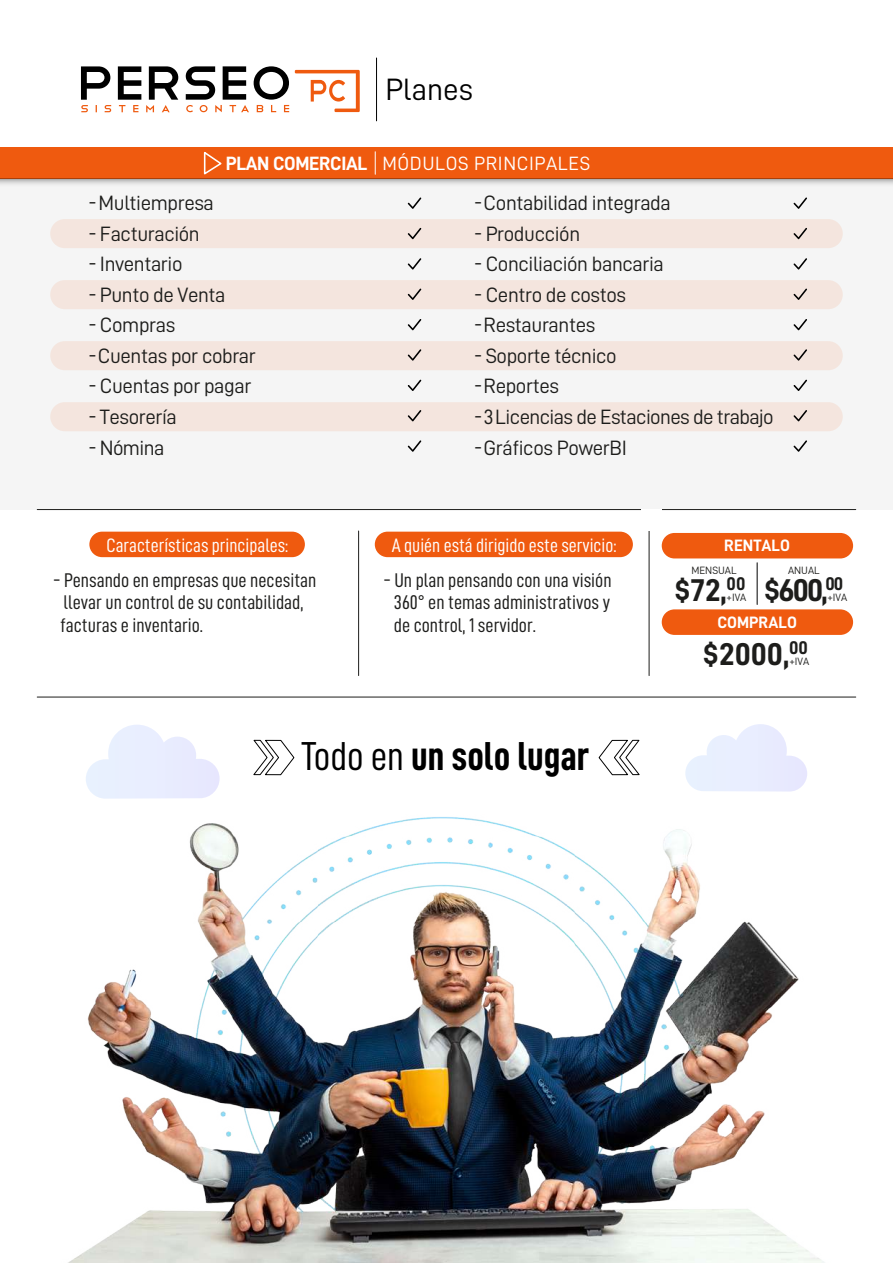
<style>
.page{position:relative;width:893px;height:1263px;background:#fff}
.page>*{position:absolute;margin:0;border:0;box-sizing:border-box;transform-origin:0 0}
.t1{font:40.5px "D DIN Condensed Bold";color:#000}
.t2{font:31.5px/64.3px "D DIN Bold";color:#1d1d1b;text-align:center}
.t3{font:30.9px "D DIN";color:#000}
.t4{font:20.85px "D DIN";letter-spacing:-.02em;color:#1d1d1b}
.t5{font:19.8px/22px "D DIN Condensed";color:#1d1d1b;text-align:justify}
.t6{font:19.5px "D DIN Condensed";color:#fff}
.t7{font:19.35px "D DIN";letter-spacing:.03em;color:#fff}
.t8{font:16.5px "D DIN Bold";color:#fff}
.t9{font:10.65px "D DIN";color:#1d1d1b}
.s1{font-family:"D DIN Bold"}
.s2{font-family:"D DIN Condensed"}
</style>
<div class="page">
<div style="left:0;top:179px;width:893px;height:330px;background:#f5f5f5"></div>
<svg style="left:108px;top:725px;width:88px;height:26px"></svg>
<svg style="left:707px;top:724px;width:80px;height:27px"></svg>
<div style="left:662px;top:533px;width:191px;height:25px;background:#ef5a0f;border-radius:13px"></div>
<div style="left:662px;top:609px;width:191px;height:26px;background:#ef5a0f;border-radius:13px"></div>
<hr style="left:757px;top:563px;width:1px;height:41px;background:#000">
<div style="left:375px;top:532px;width:258px;height:25px;background:#ef5a0f;border-radius:13px"></div>
<div style="left:50px;top:219px;width:793px;height:29px;background:#f4e5de;border-radius:15px"></div>
<div style="left:50px;top:280px;width:793px;height:29px;background:#f4e5de;border-radius:15px"></div>
<div style="left:50px;top:341px;width:793px;height:29px;background:#f4e5de;border-radius:15px"></div>
<div style="left:50px;top:402px;width:793px;height:29px;background:#f4e5de;border-radius:15px"></div>
<hr style="left:376px;top:58px;width:1px;height:63px;background:#000">
<div style="left:0;top:147px;width:893px;height:32px;background:#ef5a0f"></div>
<svg style="left:375px;top:152px;width:1px;height:22px"></svg>
<hr style="left:37px;top:509px;width:819px;height:1px;background:#1d1d1b">
<hr style="left:358px;top:531px;width:1px;height:145px;background:#1d1d1b">
<hr style="left:649px;top:531px;width:1px;height:145px;background:#1d1d1b">
<svg style="left:81px;top:66px;width:30px;height:46px"></svg>
<svg style="left:118px;top:66px;width:60px;height:46px"></svg>
<svg style="left:186px;top:66px;width:103px;height:46px"></svg>
<svg style="left:295px;top:70px;width:65px;height:42px"></svg>
<div style="left:641px;top:509px;width:21px;height:22px;background:#fff"></div>
<hr style="left:37px;top:697px;width:819px;height:1px;background:#1d1d1b">
<div style="left:89px;top:532px;width:216px;height:25px;background:#ef5a0f;border-radius:13px"></div>
<img style="left:68px;top:751px;width:756px;height:512px">
<svg style="left:253px;top:739px;width:42px;height:37px"></svg>
<svg style="left:598px;top:739px;width:42px;height:37px"></svg>
<svg style="left:408px;top:197px;width:13px;height:12px"></svg>
<svg style="left:408px;top:228px;width:13px;height:11px"></svg>
<svg style="left:408px;top:258px;width:13px;height:12px"></svg>
<svg style="left:408px;top:288px;width:13px;height:12px"></svg>
<svg style="left:408px;top:319px;width:13px;height:11px"></svg>
<svg style="left:408px;top:349px;width:13px;height:12px"></svg>
<svg style="left:408px;top:380px;width:13px;height:11px"></svg>
<svg style="left:408px;top:410px;width:13px;height:11px"></svg>
<svg style="left:408px;top:440px;width:13px;height:12px"></svg>
<svg style="left:793px;top:197px;width:14px;height:12px"></svg>
<svg style="left:793px;top:228px;width:14px;height:11px"></svg>
<svg style="left:793px;top:258px;width:14px;height:12px"></svg>
<svg style="left:793px;top:288px;width:14px;height:12px"></svg>
<svg style="left:793px;top:319px;width:14px;height:11px"></svg>
<svg style="left:793px;top:349px;width:14px;height:12px"></svg>
<svg style="left:793px;top:380px;width:14px;height:11px"></svg>
<svg style="left:793px;top:410px;width:14px;height:11px"></svg>
<svg style="left:793px;top:440px;width:14px;height:12px"></svg>
<svg style="left:0;top:179px;width:893px;height:5px;background:#ccc"></svg>
<svg style="left:203px;top:151px;width:19px;height:24px"></svg>
<h3 class="t3" style="left:385px;top:73px;width:89px">Planes</h3>
<p class="t7" style="left:226px;top:153px;width:366px"><span class="s1">PLAN COMERCIAL</span> MÓDULOS PRINCIPALES</p>
<p class="t4" style="left:88px;top:192px;width:127px">- Multiempresa</p>
<p class="t4" style="left:88px;top:222px;width:113px">- Facturación</p>
<p class="t4" style="left:88px;top:253px;width:96px">- Inventario</p>
<p class="t4" style="left:88px;top:283px;width:139px">- Punto de Venta</p>
<p class="t4" style="left:88px;top:314px;width:88px">- Compras</p>
<p class="t4" style="left:88px;top:344px;width:169px">- Cuentas por cobrar</p>
<p class="t4" style="left:88px;top:375px;width:164px">- Cuentas por pagar</p>
<p class="t4" style="left:88px;top:405px;width:90px">- Tesorería</p>
<p class="t4" style="left:88px;top:436px;width:77px">- Nómina</p>
<p class="t6" style="left:106px;top:534px;width:184px">Características principales:</p>
<p class="t5" style="left:60px;top:569px;width:258px;text-align:left;text-indent:-7px">- Pensando en empresas que necesitan llevar un control de su contabilidad, facturas e inventario.</p>
<p class="t4" style="left:474px;top:192px;width:198px">- Contabilidad integrada</p>
<p class="t4" style="left:474px;top:222px;width:107px">- Producción</p>
<p class="t4" style="left:474px;top:253px;width:191px">- Conciliación bancaria</p>
<p class="t4" style="left:474px;top:283px;width:153px">- Centro de costos</p>
<p class="t4" style="left:474px;top:314px;width:123px">- Restaurantes</p>
<p class="t4" style="left:474px;top:344px;width:144px">- Soporte técnico</p>
<p class="t4" style="left:474px;top:375px;width:86px">- Reportes</p>
<p class="t4" style="left:474px;top:405px;width:301px">- 3 Licencias de Estaciones de trabajo</p>
<p class="t4" style="left:474px;top:436px;width:154px">- Gráficos PowerBI</p>
<p class="t6" style="left:392px;top:534px;width:226px">A quién está dirigido este servicio:</p>
<p class="t5" style="left:394px;top:569px;width:219px;text-indent:-10px">- Un plan pensando con una visión 360° en temas administrativos y de control, 1 servidor.</p>
<p class="t8" style="left:724px;top:536px;width:67px">RENTALO</p>
<p class="t9" style="left:691px;top:564px;width:47px">MENSUAL</p>
<p class="t9" style="left:788px;top:564px;width:33px">ANUAL</p>
<h2 class="t2" style="left:675px;top:557px;width:170px">$72,<sup>00</sup> $600,<sup>00 </sup>$2000,<sup>00</sup></h2>
<p class="t9" style="left:727px;top:591px;width:21px">+IVA</p>
<p class="t9" style="left:827px;top:591px;width:21px">+IVA</p>
<p class="t8" style="left:717px;top:613px;width:81px">COMPRALO</p>
<p class="t9" style="left:789px;top:655px;width:21px">+IVA</p>
<h1 class="t1" style="left:302px;top:734px;width:289px"><span class="s2">Todo en</span> un solo lugar</h1>
</div>
